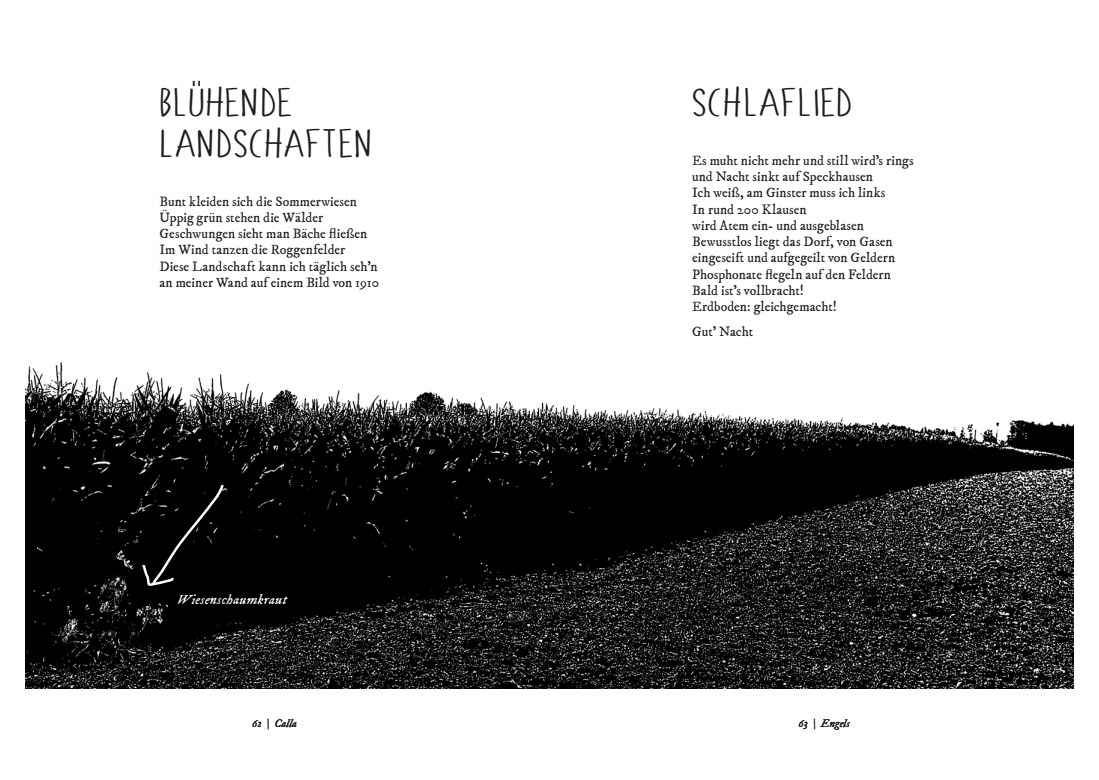
<style>
.page{position:relative;width:1099px;height:780px;background:#fff}
.page>*{position:absolute;margin:0;border:0;box-sizing:border-box;transform-origin:0 0}
.t1{font:200 40.62px "Acumin Pro Cond";color:#1d1d1b}
.t2{font:30px/40.6px "Lemonade Stand";letter-spacing:.02em;color:#1d1d1b;scale:1.25 1}
.t3{font:13.75px/16.2px "IM FELL DW Pica Roman";color:#1d1d1b}
.t4{font:13.75px "IM FELL DW Pica Italic";letter-spacing:.02em;color:#fff}
.t5{font:11.25px "IM FELL DW Pica Italic";color:#1d1d1b}
</style>
<div class="page">
<img style="left:25px;top:362px;width:1048px;height:327px">
<svg style="left:142px;top:482px;width:84px;height:106px;background:#0d0d0d"></svg>
<h1 class="t1" style="left:191px;top:46px;width:12px">..</h1>
<h2 class="t2" style="left:159px;top:81px;width:172px">BLUHENDE<br>LANDSCHAFTEN</h2>
<p class="t3" style="left:159px;top:193px;width:221px">Bunt kleiden sich die Sommerwiesen Üppig grün stehen die Wälder Geschwungen sieht man Bäche fließen Im Wind tanzen die Roggenfelder<br>Diese Landschaft kann ich täglich seh'n an meiner Wand auf einem Bild von 1910</p>
<p class="t4" style="left:177px;top:591px;width:111px">Wiesenschaumkraut</p>
<h2 class="t2" style="left:692px;top:81px;width:130px">SCHLAFLIED</h2>
<p class="t3" style="left:692px;top:152px;width:223px">Es muht nicht mehr und still wird's rings und Nacht sinkt auf Speckhausen<br>Ich weiß, am Ginster muss ich links<br>In rund 200 Klausen<br>wird Atem ein- und ausgeblasen<br>Bewusstlos liegt das Dorf, von Gasen eingeseift und aufgegeilt von Geldern<br>Phosphonate flegeln auf den Feldern<br>Bald ist's vollbracht!<br>Erdboden: gleichgemacht!</p>
<p class="t3" style="left:692px;top:323px;width:62px">Gut' Nacht</p>
<p class="t5" style="left:252px;top:717px;width:46px">62 | Calla</p>
<p class="t5" style="left:798px;top:717px;width:53px">63 | Engels</p>
</div>
